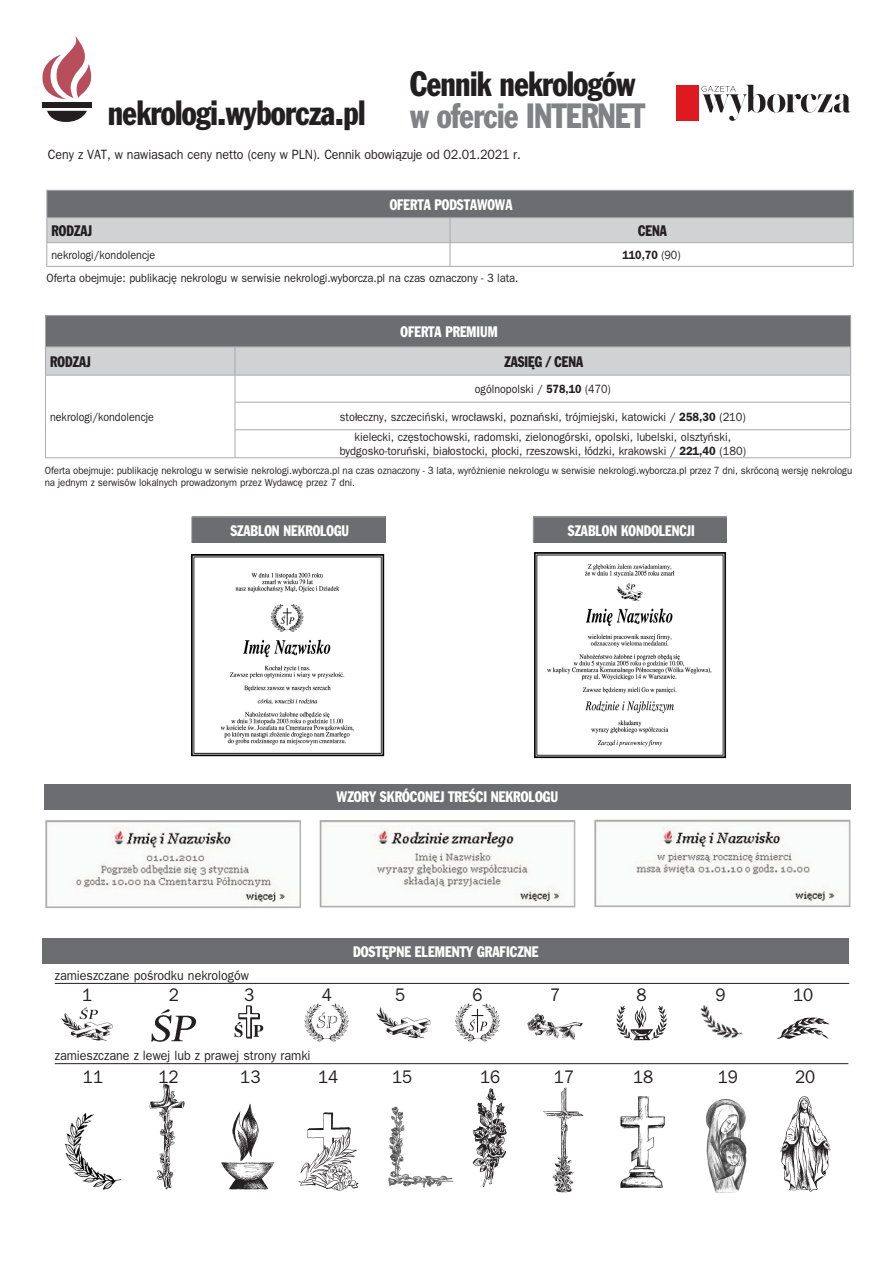
<style>
.page{position:relative;width:893px;height:1263px;background:#fff}
.page>*{position:absolute;margin:0;border:0;box-sizing:border-box;transform-origin:0 0}
._003_podtytul{font:700 condensed 34.5px "GW Franklin";letter-spacing:-.02em;color:#231f20}
._003_podtytul-2{font:700 condensed 34.5px "GW Franklin";letter-spacing:-.02em;color:#808285}
.numery_rysunkow{font:18.3px "GW Franklin";color:#231f20}
._0002_tabela_glowka2{font:700 condensed 15px "GW Franklin";color:#fff}
._0002_tabela_glowka2-2{font:700 condensed 15px "GW Franklin";color:#231f20}
._005_tekst{font:13.5px "GW Franklin";color:#231f20}
._005_tekst-2{font:12px "GW Franklin";color:#231f20}
._0006_tabela_tekst20{font:12px "GW Franklin";color:#231f20}
._0006_tabela_tekst20-2{font:700 12px "GW Franklin";color:#231f20}
._005_tekst-3{font:10.5px/12px "GW Franklin";letter-spacing:-.005em;color:#231f20}
.s1{font-weight:400}
.s2{font-weight:700}
</style>
<div class="page">
<div style="left:676px;top:85px;width:22px;height:35px;background:#de1920"></div>
<svg style="left:701px;top:85px;width:150px;height:36px"></svg>
<hr style="left:46px;top:190px;width:404px;height:1px;background:#a8a9ad">
<hr style="left:450px;top:190px;width:404px;height:1px;background:#a8a9ad">
<svg style="left:46px;top:191px;width:808px;height:75px"></svg>
<hr style="left:46px;top:266px;width:404px;height:1px;background:#a8a9ad">
<hr style="left:450px;top:266px;width:404px;height:1px;background:#a8a9ad">
<div style="left:45px;top:316px;width:806px;height:31px;background:#6c6d70"></div>
<hr style="left:45px;top:315px;width:190px;height:1px;background:#a8a9ad">
<hr style="left:45px;top:316px;width:1px;height:30px;background:#a8a9ad">
<hr style="left:235px;top:315px;width:616px;height:1px;background:#a8a9ad">
<hr style="left:850px;top:316px;width:1px;height:30px;background:#a8a9ad">
<hr style="left:45px;top:346px;width:190px;height:1px;background:#a8a9ad">
<hr style="left:235px;top:346px;width:616px;height:1px;background:#a8a9ad">
<hr style="left:45px;top:457px;width:190px;height:1px;background:#a8a9ad">
<svg style="left:45px;top:347px;width:806px;height:110px"></svg>
<hr style="left:235px;top:457px;width:616px;height:1px;background:#a8a9ad">
<svg style="left:42px;top:36px;width:49px;height:63px"></svg>
<div style="left:42px;top:102px;width:49px;height:6px;background:#231f20"></div>
<svg style="left:47px;top:111px;width:40px;height:11px"></svg>
<img style="left:192px;top:554px;width:193px;height:203px">
<hr style="left:55px;top:983px;width:794px;height:1px;background:#231f20">
<hr style="left:55px;top:1063px;width:793px;height:1px;background:#231f20">
<img style="left:62px;top:1007px;width:50px;height:33px">
<img style="left:151px;top:1009px;width:45px;height:32px">
<img style="left:234px;top:1005px;width:30px;height:34px">
<img style="left:304px;top:1003px;width:45px;height:38px">
<img style="left:376px;top:1007px;width:54px;height:31px">
<img style="left:455px;top:1003px;width:45px;height:38px">
<img style="left:527px;top:1013px;width:56px;height:26px">
<img style="left:617px;top:1005px;width:49px;height:36px">
<img style="left:700px;top:1005px;width:43px;height:34px">
<img style="left:777px;top:1017px;width:53px;height:22px">
<img style="left:65px;top:1113px;width:57px;height:77px">
<img style="left:150px;top:1084px;width:35px;height:105px">
<img style="left:221px;top:1104px;width:54px;height:86px">
<img style="left:299px;top:1112px;width:60px;height:78px">
<img style="left:388px;top:1106px;width:65px;height:81px">
<img style="left:473px;top:1088px;width:34px;height:99px">
<img style="left:543px;top:1087px;width:40px;height:105px">
<img style="left:620px;top:1096px;width:44px;height:92px">
<img style="left:705px;top:1098px;width:41px;height:95px">
<img style="left:780px;top:1097px;width:50px;height:94px">
<img style="left:534px;top:553px;width:193px;height:206px">
<div style="left:533px;top:517px;width:194px;height:26px;background:#6c6d70"></div>
<hr style="left:533px;top:517px;width:194px;height:1px;background:#a8a9ad">
<svg style="left:533px;top:517px;width:1px;height:26px"></svg>
<div style="left:192px;top:517px;width:193px;height:26px;background:#6c6d70"></div>
<hr style="left:191px;top:517px;width:194px;height:1px;background:#a8a9ad">
<svg style="left:191px;top:517px;width:1px;height:26px"></svg>
<img style="left:45px;top:820px;width:256px;height:88px">
<svg style="left:319px;top:907px;width:257px;height:1px"></svg>
<img style="left:319px;top:820px;width:257px;height:87px">
<img style="left:594px;top:819px;width:257px;height:88px">
<div style="left:43px;top:938px;width:806px;height:26px;background:#6c6d70"></div>
<div style="left:44px;top:784px;width:807px;height:26px;background:#6c6d70"></div>
<p class="_003_podtytul" style="left:410px;top:64px;width:227px">Cennik nekrologów</p>
<p class="_003_podtytul" style="left:108px;top:93px;width:259px">nekrologi.wyborcza.pl</p>
<p class="_003_podtytul-2" style="left:410px;top:96px;width:236px">w ofercie INTERNET</p>
<p class="_005_tekst" style="left:48px;top:147px;width:474px">Ceny z VAT, w nawiasach ceny netto (ceny w PLN). Cennik obowiązuje od 02.01.2021 r.</p>
<p class="_0002_tabela_glowka2" style="left:390px;top:196px;width:124px">OFERTA PODSTAWOWA</p>
<p class="_0002_tabela_glowka2-2" style="left:51px;top:222px;width:42px">RODZAJ</p>
<p class="_0002_tabela_glowka2-2" style="left:638px;top:222px;width:30px">CENA</p>
<p class="_0006_tabela_tekst20" style="left:51px;top:248px;width:105px">nekrologi/kondolencje</p>
<p class="_0006_tabela_tekst20-2" style="left:622px;top:248px;width:60px">110,70 <span class="s1">(90)</span></p>
<p class="_005_tekst-2" style="left:46px;top:271px;width:474px">Oferta obejmuje: publikację nekrologu w serwisie nekrologi.wyborcza.pl na czas oznaczony - 3 lata.</p>
<p class="_0002_tabela_glowka2" style="left:401px;top:323px;width:98px">OFERTA PREMIUM</p>
<p class="_0002_tabela_glowka2-2" style="left:50px;top:353px;width:42px">RODZAJ</p>
<p class="_0002_tabela_glowka2-2" style="left:504px;top:353px;width:80px">ZASIĘG / CENA</p>
<p class="_0006_tabela_tekst20" style="left:475px;top:382px;width:137px">ogólnopolski / <span class="s2">578,10</span> (470)</p>
<p class="_005_tekst-2" style="left:340px;top:410px;width:408px">stołeczny, szczeciński, wrocławski, poznański, trójmiejski, katowicki / <span class="s2">258,30</span> (210)</p>
<p class="_005_tekst-2" style="left:355px;top:430px;width:378px">kielecki, częstochowski, radomski, zielonogórski, opolski, lubelski, olsztyński,</p>
<p class="_005_tekst-2" style="left:340px;top:444px;width:408px">bydgosko-toruński, białostocki, płocki, rzeszowski, łódzki, krakowski / <span class="s2">221,40</span> (180)</p>
<p class="_005_tekst-3" style="left:45px;top:464px;width:809px">Oferta obejmuje: publikację nekrologu w serwisie nekrologi.wyborcza.pl na czas oznaczony - 3 lata, wyróżnienie nekrologu w serwisie nekrologi.wyborcza.pl przez 7 dni, skróconą wersję nekrologu na jednym z serwisów lokalnych prowadzonym przez Wydawcę przez 7 dni.</p>
<p class="_0006_tabela_tekst20" style="left:50px;top:410px;width:105px">nekrologi/kondolencje</p>
<p class="_0002_tabela_glowka2" style="left:230px;top:522px;width:120px">SZABLON NEKROLOGU</p>
<p class="_0002_tabela_glowka2" style="left:568px;top:522px;width:128px">SZABLON KONDOLENCJI</p>
<p class="_0002_tabela_glowka2" style="left:337px;top:789px;width:223px">WZORY SKRÓCONEJ TREŚCI NEKROLOGU</p>
<p class="_0002_tabela_glowka2" style="left:353px;top:943px;width:187px">DOSTĘPNE ELEMENTY GRAFICZNE</p>
<p class="_005_tekst" style="left:55px;top:968px;width:196px">zamieszczane pośrodku nekrologów</p>
<p class="numery_rysunkow" style="left:82px;top:984px;width:12px">1</p>
<p class="numery_rysunkow" style="left:169px;top:984px;width:12px">2</p>
<p class="numery_rysunkow" style="left:244px;top:984px;width:12px">3</p>
<p class="numery_rysunkow" style="left:322px;top:984px;width:12px">4</p>
<p class="numery_rysunkow" style="left:395px;top:984px;width:12px">5</p>
<p class="numery_rysunkow" style="left:473px;top:984px;width:12px">6</p>
<p class="numery_rysunkow" style="left:550px;top:984px;width:12px">7</p>
<p class="numery_rysunkow" style="left:637px;top:984px;width:12px">8</p>
<p class="numery_rysunkow" style="left:716px;top:984px;width:12px">9</p>
<p class="numery_rysunkow" style="left:793px;top:984px;width:22px">10</p>
<p class="_005_tekst" style="left:55px;top:1048px;width:257px">zamieszczane z lewej lub z prawej strony ramki</p>
<p class="numery_rysunkow" style="left:83px;top:1066px;width:22px">11</p>
<p class="numery_rysunkow" style="left:158px;top:1066px;width:22px">12</p>
<p class="numery_rysunkow" style="left:240px;top:1066px;width:22px">13</p>
<p class="numery_rysunkow" style="left:318px;top:1066px;width:22px">14</p>
<p class="numery_rysunkow" style="left:392px;top:1066px;width:22px">15</p>
<p class="numery_rysunkow" style="left:480px;top:1066px;width:22px">16</p>
<p class="numery_rysunkow" style="left:554px;top:1066px;width:22px">17</p>
<p class="numery_rysunkow" style="left:633px;top:1066px;width:22px">18</p>
<p class="numery_rysunkow" style="left:718px;top:1066px;width:22px">19</p>
<p class="numery_rysunkow" style="left:795px;top:1066px;width:22px">20</p>
</div>
